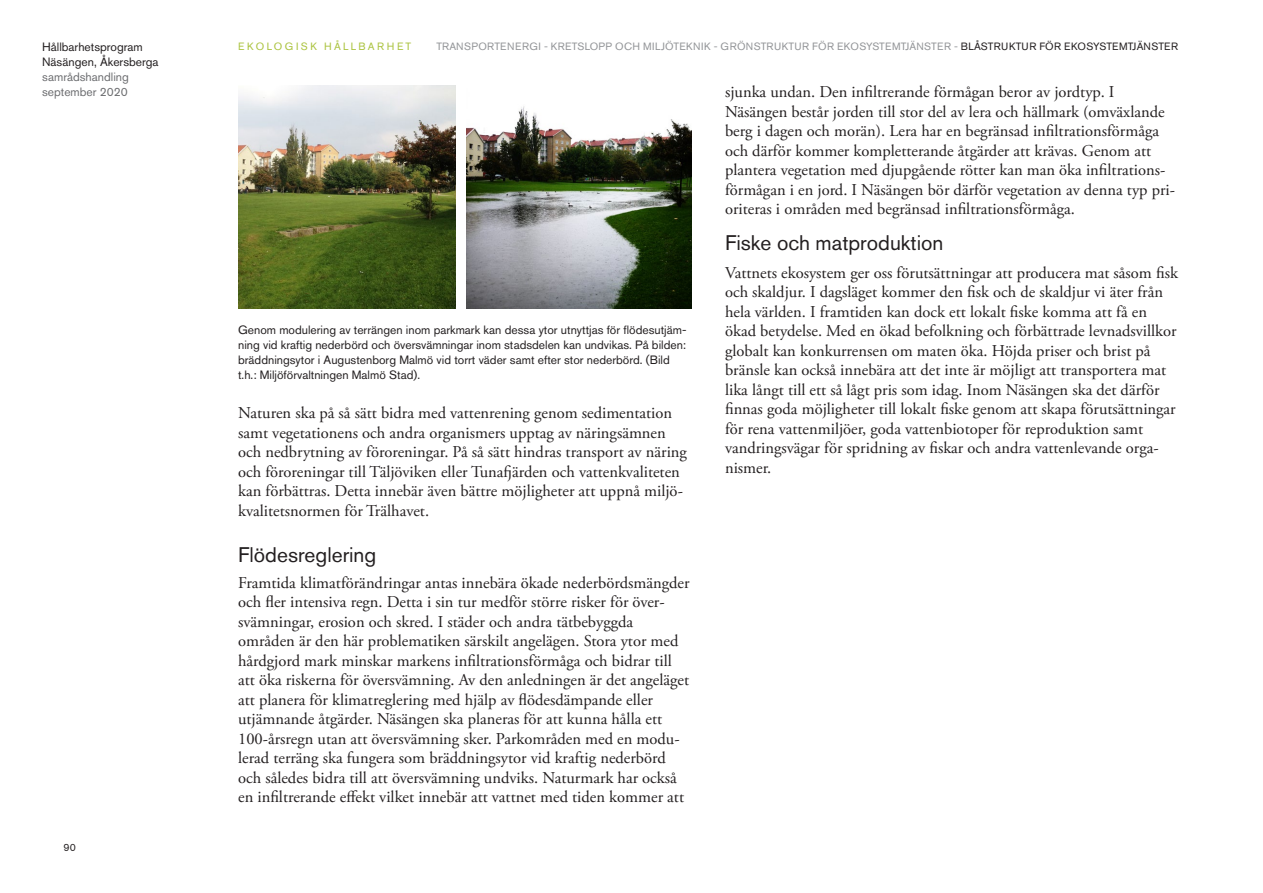
<style>
.page{position:relative;width:1263px;height:893px;background:#fff}
.page>*{position:absolute;margin:0;border:0;box-sizing:border-box;transform-origin:0 0}
.Rubrik_3{font:21px "Akzidenz Grotesk Std";color:#231f20}
.t1{font:16.5px/19.5px "Adobe Garamond Pro";color:#231f20}
.Bildtext{font:12px/15px "Akzidenz Grotesk Std";color:#231f20}
.t2{font:12px/15px "Akzidenz Grotesk Std";color:#6c6d70}
.t3{font:10.5px "Akzidenz Grotesk Std";letter-spacing:.035em;color:#939598}
.t4{font:10.5px "Akzidenz Grotesk Std";letter-spacing:.215em;color:#abc33f}
.t5{font:10.5px "Akzidenz Grotesk Std";color:#231f20}
.s1{color:#231f20}
</style>
<div class="page">
<img style="left:466px;top:106px;width:225px;height:202px">
<img style="left:238px;top:85px;width:217px;height:223px">
<p class="Bildtext" style="left:42px;top:39px;width:118px">Hållbarhetsprogram<br>Näsängen, Åkersberga</p>
<p class="t2" style="left:42px;top:69px;width:88px">samrådshandling september 2020</p>
<p class="t5" style="left:63px;top:841px;width:14px">90</p>
<p class="t4" style="left:238px;top:40px;width:175px">EKOLOGISK HÅLLBARHET</p>
<p class="t3" style="left:436px;top:40px;width:743px">TRANSPORTENERGI - KRETSLOPP OCH MILJÖTEKNIK - GRÖNSTRUKTUR FÖR EKOSYSTEMTJÄNSTER - <span class="s1">BLÅSTRUKTUR FÖR EKOSYSTEMTJÄNSTER</span></p>
<p class="Bildtext" style="left:238px;top:322px;width:450px">Genom modulering av terrängen inom parkmark kan dessa ytor utnyttjas för flödesutjäm&shy;ning vid kraftig nederbörd och översvämningar inom stadsdelen kan undvikas. På bilden: bräddningsytor i Augustenborg Malmö vid torrt väder samt efter stor nederbörd. (Bild t.h.: Miljöförvaltningen Malmö Stad).</p>
<p class="t1" style="left:238px;top:404px;width:450px">Naturen ska på så sätt bidra med vattenrening genom sedimentation samt vegetationens och andra organismers upptag av näringsämnen och nedbrytning av föroreningar. På så sätt hindras transport av näring och föroreningar till Täljöviken eller Tunafjärden och vattenkvaliteten kan förbättras. Detta innebär även bättre möjligheter att uppnå miljö&shy;kvalitetsnormen för Trälhavet.</p>
<p class="Rubrik_3" style="left:238px;top:542px;width:140px">Flödesreglering</p>
<p class="t1" style="left:238px;top:573px;width:453px">Framtida klimatförändringar antas innebära ökade nederbördsmängder och fler intensiva regn. Detta i sin tur medför större risker för över&shy;svämningar, erosion och skred. I städer och andra tätbebyggda områden är den här problematiken särskilt angelägen. Stora ytor med hårdgjord mark minskar markens infiltrationsförmåga och bidrar till att öka riskerna för översvämning. Av den anledningen är det angeläget att planera för klimatreglering med hjälp av flödesdämpande eller utjämnande åtgärder. Näsängen ska planeras för att kunna hålla ett 100-årsregn utan att översvämning sker. Parkområden med en modu&shy;lerad terräng ska fungera som bräddningsytor vid kraftig nederbörd och således bidra till att översvämning undviks. Naturmark har också en infiltrerande effekt vilket innebär att vattnet med tiden kommer att</p>
<p class="t1" style="left:725px;top:83px;width:452px">sjunka undan. Den infiltrerande förmågan beror av jordtyp. I Näsängen består jorden till stor del av lera och hällmark (omväxlande berg i dagen och morän). Lera har en begränsad infiltrationsförmåga och därför kommer kompletterande åtgärder att krävas. Genom att plantera vegetation med djupgående rötter kan man öka infiltrations&shy;förmågan i en jord. I Näsängen bör därför vegetation av denna typ pri&shy;oriteras i områden med begränsad infiltrationsförmåga.</p>
<p class="Rubrik_3" style="left:725px;top:230px;width:220px">Fiske och matproduktion</p>
<p class="t1" style="left:725px;top:263px;width:454px">Vattnets ekosystem ger oss förutsättningar att producera mat såsom fisk och skaldjur. I dagsläget kommer den fisk och de skaldjur vi äter från hela världen. I framtiden kan dock ett lokalt fiske komma att få en ökad betydelse. Med en ökad befolkning och förbättrade levnadsvillkor globalt kan konkurrensen om maten öka. Höjda priser och brist på bränsle kan också innebära att det inte är möjligt att transportera mat lika långt till ett så lågt pris som idag. Inom Näsängen ska det därför finnas goda möjligheter till lokalt fiske genom att skapa förutsättningar för rena vattenmiljöer, goda vattenbiotoper för reproduktion samt vandringsvägar för spridning av fiskar och andra vattenlevande orga&shy;nismer.</p>
</div>
